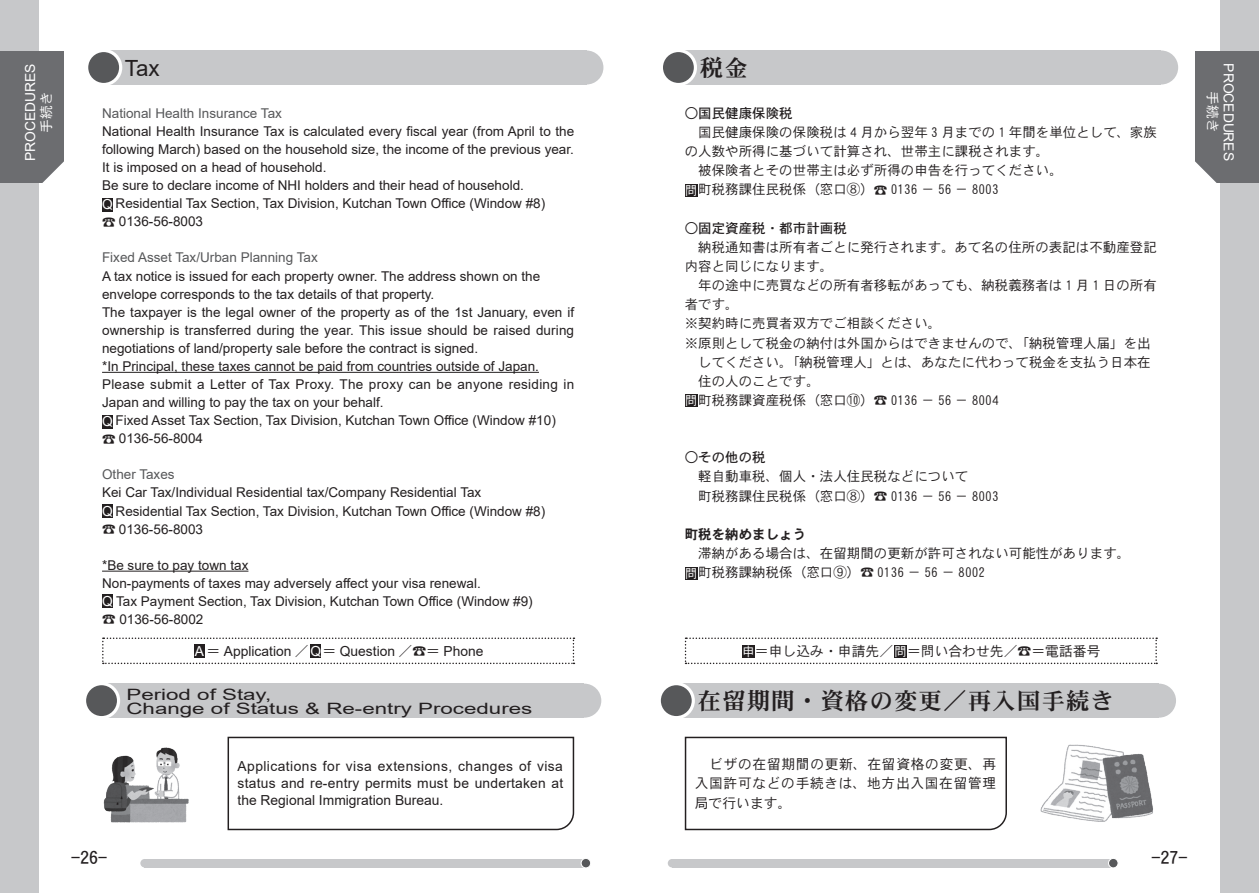
<style>
.page{position:relative;width:1259px;height:893px;background:#fff}
.page>*{position:absolute;margin:0;border:0;box-sizing:border-box;transform-origin:0 0}
.t1{font:23.4px "DFHS Mincho W7 WIN RKSJ H";letter-spacing:.05em;color:#231f20}
.t2{font:22.35px "Arial";color:#231f20}
.t3{font:18px "DFHS Gothic W5 WIN RKSJ H";color:#231f20}
.t4{font:15.6px/13.8px "Arial";color:#231f20;scale:1.43 1}
.t5{font:13.8px/17px "Arial";color:#231f20;text-align:justify}
.t6{font:13.8px/19.2px "DFHS Gothic W3 WIN RKSJ H";letter-spacing:.045em;color:#231f20;text-align:justify}
.t7{font:13.8px "DFHS Gothic W3 WIN RKSJ H";color:#231f20}
.t8{font:13.8px "Arial";color:#fff}
.t9{font:13.8px "DFHS Gothic W3 WIN RKSJ H";color:#fff}
.t10{font:13.5px/18px "Arial";color:#231f20}
.t11{font:13.5px/19.2px "DFHS Gothic W3 WIN RKSJ H";color:#231f20}
.t12{font:13.5px "Arial";color:#57585a}
.t13{font:13.5px "DFHS Gothic W5 WIN RKSJ H";color:#231f20}
.t14{font:13.5px "DFHS Gothic W7 WIN RKSJ H";color:#231f20}
.t15{font:12.75px "DFHS Gothic W3 WIN RKSJ H";color:#fff}
.s1{font-size:13.8px;color:#fff}
.s2{font-family:"Koz Min Pro"}
.s3{font-family:"Koz Min Pr 6 N"}
.s4{font-family:"DFHS Gothic W3 WIN RKSJ H"}
</style>
<div class="page">
<div style="left:145px;top:859px;width:441px;height:8px;background:#c7c8ca"></div>
<div style="left:140px;top:859px;width:9px;height:8px;background:#c7c8ca;border-radius:50%"></div>
<div style="left:581px;top:858px;width:9px;height:10px;background:#57585a;border-radius:50%"></div>
<div style="left:580px;top:858px;width:11px;height:10px;border:1px solid #fff;border-radius:50%"></div>
<div style="left:0;top:0;width:38px;height:893px;background:#c7c8ca"></div>
<div style="left:0;top:51px;width:64px;height:132px;background:#6c6d70"></div>
<svg style="left:42px;top:161px;width:22px;height:22px"></svg>
<div style="left:1220px;top:0;width:39px;height:893px;background:#c7c8ca"></div>
<div style="left:1195px;top:51px;width:64px;height:132px;background:#6c6d70"></div>
<svg style="left:1195px;top:161px;width:22px;height:22px"></svg>
<div style="left:1144px;top:50px;width:34px;height:35px;background:#c7c8ca;border-radius:50%"></div>
<div style="left:678px;top:50px;width:483px;height:35px;background:#c7c8ca"></div>
<div style="left:661px;top:50px;width:34px;height:35px;background:#57585a;border-radius:50%"></div>
<div style="left:660px;top:49px;width:37px;height:37px;border:3px solid #fff;border-radius:50%"></div>
<div style="left:569px;top:50px;width:34px;height:35px;background:#c7c8ca;border-radius:50%"></div>
<div style="left:104px;top:50px;width:482px;height:35px;background:#c7c8ca"></div>
<div style="left:87px;top:50px;width:34px;height:35px;background:#57585a;border-radius:50%"></div>
<div style="left:85px;top:49px;width:37px;height:37px;border:3px solid #fff;border-radius:50%"></div>
<hr style="left:102px;top:372px;width:437px;height:1px;background:#231f20">
<hr style="left:102px;top:571px;width:146px;height:1px;background:#231f20">
<div style="left:102px;top:594px;width:11px;height:14px;background:#231f20"></div>
<div style="left:102px;top:198px;width:11px;height:13px;background:#231f20"></div>
<div style="left:102px;top:415px;width:11px;height:13px;background:#231f20"></div>
<div style="left:102px;top:504px;width:11px;height:14px;background:#231f20"></div>
<div style="left:685px;top:567px;width:12px;height:12px;background:#231f20"></div>
<div style="left:685px;top:394px;width:12px;height:13px;background:#231f20"></div>
<div style="left:685px;top:184px;width:12px;height:13px;background:#231f20"></div>
<div style="left:1142px;top:684px;width:34px;height:34px;background:#c7c8ca;border-radius:50%"></div>
<div style="left:676px;top:684px;width:483px;height:34px;background:#c7c8ca"></div>
<div style="left:659px;top:684px;width:34px;height:34px;background:#57585a;border-radius:50%"></div>
<div style="left:657px;top:682px;width:38px;height:37px;border:3px solid #fff;border-radius:50%"></div>
<div style="left:567px;top:684px;width:34px;height:34px;background:#c7c8ca;border-radius:50%"></div>
<div style="left:102px;top:684px;width:482px;height:34px;background:#c7c8ca"></div>
<div style="left:85px;top:684px;width:34px;height:34px;background:#57585a;border-radius:50%"></div>
<div style="left:83px;top:682px;width:37px;height:37px;border:3px solid #fff;border-radius:50%"></div>
<svg style="left:227px;top:736px;width:348px;height:95px"></svg>
<svg style="left:684px;top:736px;width:323px;height:95px"></svg>
<img style="left:103px;top:747px;width:86px;height:76px">
<img style="left:1040px;top:744px;width:113px;height:78px">
<svg style="left:685px;top:637px;width:472px;height:27px"></svg>
<div style="left:742px;top:645px;width:13px;height:13px;background:#231f20"></div>
<div style="left:894px;top:645px;width:13px;height:13px;background:#231f20"></div>
<svg style="left:102px;top:637px;width:472px;height:27px"></svg>
<div style="left:194px;top:644px;width:10px;height:14px;background:#231f20"></div>
<div style="left:310px;top:644px;width:11px;height:14px;background:#231f20"></div>
<div style="left:672px;top:859px;width:441px;height:8px;background:#c7c8ca"></div>
<div style="left:668px;top:859px;width:8px;height:8px;background:#c7c8ca;border-radius:50%"></div>
<div style="left:1108px;top:858px;width:10px;height:10px;background:#57585a;border-radius:50%"></div>
<div style="left:1108px;top:858px;width:10px;height:10px;border:1px solid #fff;border-radius:50%"></div>
<p class="t8" style="left:21px;top:161px;width:99px;rotate:-90deg">PROCEDURES</p>
<p class="t9" style="left:39px;top:133px;width:43px;rotate:-90deg">手続き</p>
<h2 class="t2" style="left:125px;top:52px;width:36px">Tax</h2>
<h1 class="t1" style="left:699px;top:56px;width:49px">税金</h1>
<p class="t12" style="left:102px;top:104px;width:181px">National Health Insurance Tax</p>
<p class="t10" style="left:102px;top:122px;width:473px">National Health Insurance Tax is calculated every fiscal year (from April to the following March) based on the household size, the income of the previous year.<br>It is imposed on a head of household.<br>Be sure to declare income of NHI holders and their head of household.<br><span class="s1">Q</span> Residential Tax Section, Tax Division, Kutchan Town Office (Window #8)<br><span class="s2">☎</span> 0136-56-8003</p>
<p class="t12" style="left:102px;top:248px;width:217px">Fixed Asset Tax/Urban Planning Tax</p>
<p class="t10" style="left:102px;top:267px;width:474px">A tax notice is issued for each property owner. The address shown on the envelope corresponds to the tax details of that property.<br>The taxpayer is the legal owner of the property as of the 1st January, even if ownership is transferred during the year. This issue should be raised during negotiations of land/property sale before the contract is signed.<br>*In Principal, these taxes cannot be paid from countries outside of Japan.<br>Please submit a Letter of Tax Proxy. The proxy can be anyone residing in Japan and willing to pay the tax on your behalf.<br><span class="s1">Q</span> Fixed Asset Tax Section, Tax Division, Kutchan Town Office (Window #10)<br><span class="s2">☎</span> 0136-56-8004</p>
<p class="t12" style="left:102px;top:465px;width:74px">Other Taxes</p>
<p class="t10" style="left:102px;top:484px;width:445px">Kei Car Tax/Individual Residential tax/Company Residential Tax<br><span class="s1">Q</span> Residential Tax Section, Tax Division, Kutchan Town Office (Window #8) <span class="s2">☎</span> 0136-56-8003</p>
<p class="t10" style="left:102px;top:556px;width:432px">*Be sure to pay town tax<br>Non-payments of taxes may adversely affect your visa renewal.<br><span class="s1">Q</span> Tax Payment Section, Tax Division, Kutchan Town Office (Window #9) <span class="s3">☎</span> 0136-56-8002</p>
<p class="t15" style="left:685px;top:567px;width:14px">問</p>
<p class="t13" style="left:685px;top:106px;width:109px">○国民健康保険税</p>
<p class="t11" style="left:685px;top:123px;width:473px">　国民健康保険の保険税は 4 月から翌年 3 月までの 1 年間を単位として、家族の人数や所得に基づいて計算され、世帯主に課税されます。<br>　被保険者とその世帯主は必ず所得の申告を行ってください。<br>　町税務課住民税係（窓口⑧）<span class="s2">☎</span> 0136 － 56 － 8003</p>
<p class="t13" style="left:685px;top:221px;width:163px">○固定資産税・都市計画税</p>
<p class="t11" style="left:685px;top:237px;width:473px">　納税通知書は所有者ごとに発行されます。あて名の住所の表記は不動産登記内容と同じになります。<br>　年の途中に売買などの所有者移転があっても、納税義務者は 1 月 1 日の所有者です。<br>※契約時に売買者双方でご相談ください。<br>※原則として税金の納付は外国からはできませんので、「納税管理人届」を出　してください。「納税管理人」とは、あなたに代わって税金を支払う日本在　住の人のことです。<br>　町税務課資産税係（窓口⑩）<span class="s2">☎</span> 0136 － 56 － 8004</p>
<p class="t15" style="left:685px;top:184px;width:14px">問</p>
<p class="t15" style="left:685px;top:394px;width:14px">問</p>
<p class="t13" style="left:685px;top:451px;width:82px">○その他の税</p>
<p class="t11" style="left:685px;top:467px;width:315px">　軽自動車税、個人・法人住民税などについて<br>　町税務課住民税係（窓口⑧）<span class="s2">☎</span> 0136 － 56 － 8003</p>
<p class="t14" style="left:685px;top:527px;width:123px">町税を納めましょう</p>
<p class="t11" style="left:685px;top:543px;width:447px">　滞納がある場合は、在留期間の更新が許可されない可能性があります。　町税務課納税係（窓口⑨）<span class="s2">☎</span> 0136 － 56 － 8002</p>
<p class="t8" style="left:195px;top:642px;width:11px">A</p>
<p class="t8" style="left:310px;top:642px;width:12px">Q</p>
<p class="t7" style="left:741px;top:644px;width:361px">　＝申し込み・申請先／　＝問い合わせ先／<span class="s2">☎</span>＝電話番号</p>
<p class="t5" style="left:193px;top:642px;width:292px"><span class="s4">　＝</span> Application <span class="s4">／　＝</span> Question <span class="s4">／</span><span class="s2">☎</span><span class="s4">＝</span> Phone</p>
<p class="t15" style="left:742px;top:645px;width:14px">申</p>
<p class="t15" style="left:894px;top:645px;width:14px">問</p>
<p class="t4" style="left:126px;top:687px;width:285px">Period of Stay,<br>Change of Status &amp; Re-entry Procedures</p>
<h1 class="t1" style="left:697px;top:689px;width:418px">在留期間・資格の変更／再入国手続き</h1>
<p class="t5" style="left:237px;top:758px;width:327px">Applications for visa extensions, changes of visa status and re-entry permits must be undertaken at the Regional Immigration Bureau.</p>
<p class="t6" style="left:695px;top:755px;width:303px">　ビザの在留期間の更新、在留資格の変更、再入国許可などの手続きは、地方出入国在留管理局で行います。</p>
<h3 class="t3" style="left:71px;top:849px;width:38px">-26-</h3>
<h3 class="t3" style="left:1151px;top:849px;width:38px">-27-</h3>
<p class="t8" style="left:1238px;top:63px;width:99px;rotate:90deg">PROCEDURES</p>
<p class="t9" style="left:1219px;top:91px;width:43px;rotate:90deg">手続き</p>
</div>
